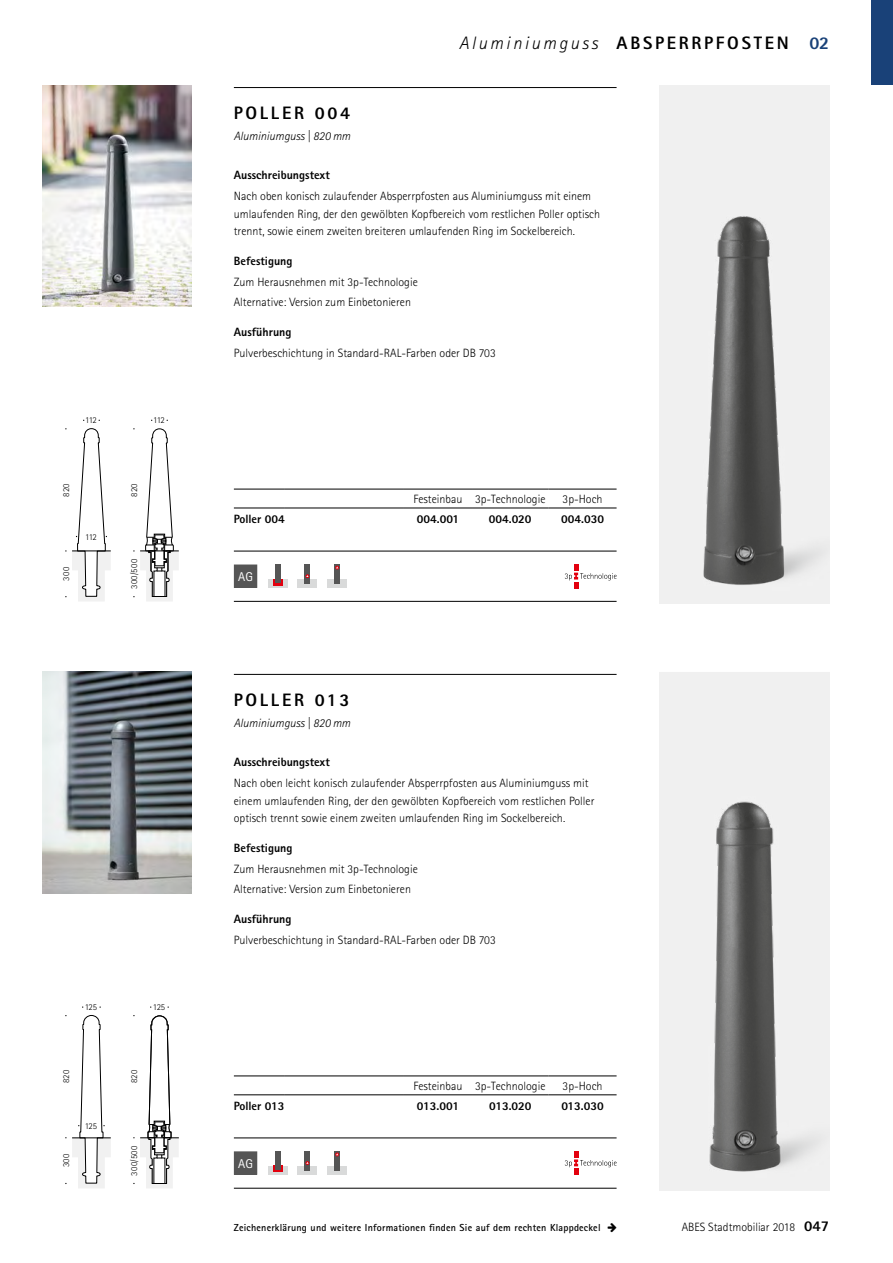
<style>
.page{position:relative;width:893px;height:1263px;background:#fff}
.page>*{position:absolute;margin:0;border:0;box-sizing:border-box;transform-origin:0 0}
.t1{font:800 18px "Rotis Sans Serif Std";letter-spacing:.15em;color:#000}
.t2{font:800 18px "Rotis Sans Serif Std";color:#194178}
.t3{font:12.75px "Rotis Sans Serif Std";color:#fff}
.t4{font:300 12px/17.2px "Rotis Sans Serif Std";color:#000}
.t5{font:800 12px "Rotis Sans Serif Std";color:#000}
.t6{font:italic 300 12px "Rotis Sans Serif Std";color:#000}
.t7{font:700 10.2px "Rotis Sans Serif Std";letter-spacing:.02em;color:#000}
.t8{font:300 9px "Rotis Sans Serif Std";letter-spacing:.02em;color:#000}
.s1{font-weight:300;font-style:italic}
.s2{font-weight:800;font-size:15px}
</style>
<div class="page">
<div style="left:872px;top:0;width:21px;height:85px;background:#194178"></div>
<img style="left:659px;top:672px;width:170px;height:519px">
<img style="left:659px;top:85px;width:170px;height:519px">
<img style="left:43px;top:672px;width:148px;height:221px">
<img style="left:43px;top:85px;width:148px;height:221px">
<svg style="left:65px;top:1015px;width:46px;height:173px"></svg>
<svg style="left:133px;top:1015px;width:46px;height:173px"></svg>
<svg style="left:133px;top:428px;width:46px;height:173px"></svg>
<svg style="left:65px;top:428px;width:46px;height:173px"></svg>
<hr style="left:234px;top:674px;width:383px;height:1px;background:#000">
<hr style="left:234px;top:87px;width:383px;height:1px;background:#000">
<hr style="left:234px;top:601px;width:383px;height:1px;background:#000">
<hr style="left:234px;top:1188px;width:383px;height:1px;background:#000">
<hr style="left:234px;top:551px;width:383px;height:1px;background:#000">
<hr style="left:234px;top:1137px;width:383px;height:1px;background:#000">
<svg style="left:565px;top:564px;width:52px;height:24px"></svg>
<svg style="left:565px;top:1151px;width:52px;height:24px"></svg>
<svg style="left:268px;top:579px;width:19px;height:9px"></svg>
<svg style="left:273px;top:579px;width:9px;height:6px"></svg>
<div style="left:275px;top:564px;width:5px;height:19px;background:#555"></div>
<div style="left:268px;top:1166px;width:19px;height:9px;background:#d9dada"></div>
<svg style="left:273px;top:1166px;width:9px;height:6px"></svg>
<div style="left:275px;top:1151px;width:5px;height:19px;background:#555"></div>
<div style="left:298px;top:579px;width:19px;height:9px;background:#d9dada"></div>
<div style="left:305px;top:564px;width:5px;height:20px;background:#555"></div>
<svg style="left:305px;top:574px;width:4px;height:4px"></svg>
<div style="left:298px;top:1166px;width:19px;height:9px;background:#d9dada"></div>
<div style="left:305px;top:1151px;width:5px;height:20px;background:#555"></div>
<svg style="left:305px;top:1161px;width:4px;height:4px"></svg>
<div style="left:327px;top:579px;width:20px;height:9px;background:#d9dada"></div>
<div style="left:334px;top:564px;width:6px;height:20px;background:#555"></div>
<svg style="left:335px;top:566px;width:4px;height:4px"></svg>
<div style="left:327px;top:1166px;width:20px;height:9px;background:#d9dada"></div>
<div style="left:334px;top:1151px;width:6px;height:20px;background:#555"></div>
<svg style="left:335px;top:1152px;width:4px;height:4px"></svg>
<hr style="left:234px;top:489px;width:51px;height:1px;background:#000">
<hr style="left:285px;top:489px;width:119px;height:1px;background:#000">
<hr style="left:404px;top:489px;width:68px;height:1px;background:#000">
<hr style="left:472px;top:489px;width:77px;height:1px;background:#000">
<hr style="left:549px;top:489px;width:68px;height:1px;background:#000">
<hr style="left:234px;top:508px;width:51px;height:1px;background:#000">
<hr style="left:285px;top:508px;width:119px;height:1px;background:#000">
<hr style="left:404px;top:508px;width:68px;height:1px;background:#000">
<hr style="left:472px;top:508px;width:77px;height:1px;background:#000">
<hr style="left:549px;top:508px;width:68px;height:1px;background:#000">
<hr style="left:234px;top:1075px;width:51px;height:1px;background:#000">
<hr style="left:285px;top:1075px;width:119px;height:1px;background:#000">
<hr style="left:404px;top:1075px;width:68px;height:1px;background:#000">
<hr style="left:472px;top:1075px;width:77px;height:1px;background:#000">
<hr style="left:549px;top:1075px;width:68px;height:1px;background:#000">
<hr style="left:234px;top:1094px;width:51px;height:1px;background:#000">
<hr style="left:285px;top:1094px;width:119px;height:1px;background:#000">
<hr style="left:404px;top:1094px;width:68px;height:1px;background:#000">
<hr style="left:472px;top:1094px;width:77px;height:1px;background:#000">
<hr style="left:549px;top:1094px;width:68px;height:1px;background:#000">
<svg style="left:234px;top:564px;width:23px;height:24px"></svg>
<svg style="left:234px;top:1151px;width:23px;height:24px"></svg>
<h1 class="t1" style="left:459px;top:31px;width:331px"><span class="s1">Aluminiumguss</span> ABSPERRPFOSTEN</h1>
<h1 class="t2" style="left:809px;top:31px;width:21px">02</h1>
<h1 class="t1" style="left:234px;top:101px;width:118px">POLLER 004</h1>
<p class="t6" style="left:234px;top:129px;width:118px">Aluminiumguss | 820 mm</p>
<p class="t5" style="left:234px;top:167px;width:97px">Ausschreibungstext</p>
<p class="t4" style="left:234px;top:188px;width:368px">Nach oben konisch zulaufender Absperrpfosten aus Aluminiumguss mit einem umlaufenden Ring, der den gewölbten Kopfbereich vom restlichen Poller optisch trennt, sowie einem zweiten breiteren umlaufenden Ring im Sockelbereich.</p>
<p class="t5" style="left:234px;top:253px;width:60px">Befestigung</p>
<p class="t4" style="left:234px;top:273px;width:185px;line-height:19.4px">Zum Herausnehmen mit 3p-Technologie<br>Alternative: Version zum Einbetonieren</p>
<p class="t5" style="left:234px;top:324px;width:59px">Ausführung</p>
<p class="t4" style="left:234px;top:345px;width:263px">Pulverbeschichtung in Standard-RAL-Farben oder DB 703</p>
<p class="t8" style="left:85px;top:415px;width:13px">112</p>
<p class="t8" style="left:153px;top:415px;width:13px">112</p>
<p class="t8" style="left:61px;top:496px;width:15px;rotate:-90deg">820</p>
<p class="t8" style="left:129px;top:496px;width:15px;rotate:-90deg">820</p>
<p class="t4" style="left:414px;top:490px;width:133px">Festeinbau 3p-Technologie</p>
<p class="t4" style="left:563px;top:490px;width:41px">3p-Hoch</p>
<p class="t5" style="left:234px;top:511px;width:53px">Poller 004</p>
<p class="t5" style="left:417px;top:511px;width:44px">004.001</p>
<p class="t5" style="left:489px;top:511px;width:44px">004.020</p>
<p class="t5" style="left:561px;top:511px;width:44px">004.030</p>
<p class="t8" style="left:85px;top:531px;width:13px">112</p>
<p class="t8" style="left:61px;top:581px;width:15px;rotate:-90deg">300</p>
<p class="t8" style="left:129px;top:589px;width:32px;rotate:-90deg">300/500</p>
<p class="t3" style="left:238px;top:569px;width:16px">AG</p>
<h1 class="t1" style="left:234px;top:688px;width:117px">POLLER 013</h1>
<p class="t6" style="left:234px;top:716px;width:118px">Aluminiumguss | 820 mm</p>
<p class="t5" style="left:234px;top:754px;width:97px">Ausschreibungstext</p>
<p class="t4" style="left:234px;top:775px;width:362px">Nach oben leicht konisch zulaufender Absperrpfosten aus Aluminiumguss mit einem umlaufenden Ring, der den gewölbten Kopfbereich vom restlichen Poller optisch trennt sowie einem zweiten umlaufenden Ring im Sockelbereich.</p>
<p class="t5" style="left:234px;top:840px;width:60px">Befestigung</p>
<p class="t4" style="left:234px;top:860px;width:185px;line-height:19.4px">Zum Herausnehmen mit 3p-Technologie<br>Alternative: Version zum Einbetonieren</p>
<p class="t5" style="left:234px;top:911px;width:59px">Ausführung</p>
<p class="t4" style="left:234px;top:932px;width:263px">Pulverbeschichtung in Standard-RAL-Farben oder DB 703</p>
<p class="t8" style="left:85px;top:1002px;width:14px">125</p>
<p class="t8" style="left:153px;top:1002px;width:14px">125</p>
<p class="t8" style="left:61px;top:1083px;width:15px;rotate:-90deg">820</p>
<p class="t8" style="left:129px;top:1083px;width:15px;rotate:-90deg">820</p>
<p class="t4" style="left:414px;top:1077px;width:133px">Festeinbau 3p-Technologie</p>
<p class="t4" style="left:563px;top:1077px;width:41px">3p-Hoch</p>
<p class="t5" style="left:234px;top:1098px;width:52px">Poller 013</p>
<p class="t5" style="left:417px;top:1098px;width:44px">013.001</p>
<p class="t5" style="left:489px;top:1098px;width:44px">013.020</p>
<p class="t5" style="left:561px;top:1098px;width:44px">013.030</p>
<p class="t8" style="left:85px;top:1120px;width:14px">125</p>
<p class="t8" style="left:61px;top:1167px;width:15px;rotate:-90deg">300</p>
<p class="t8" style="left:129px;top:1175px;width:32px;rotate:-90deg">300/500</p>
<p class="t3" style="left:238px;top:1156px;width:16px">AG</p>
<p class="t7" style="left:234px;top:1221px;width:368px">Zeichenerklärung und weitere Informationen finden Sie auf dem rechten Klappdeckel</p>
<p class="t4" style="left:682px;top:1218px;width:149px">ABES Stadtmobiliar 2018 <span class="s2">047</span></p>
</div>
